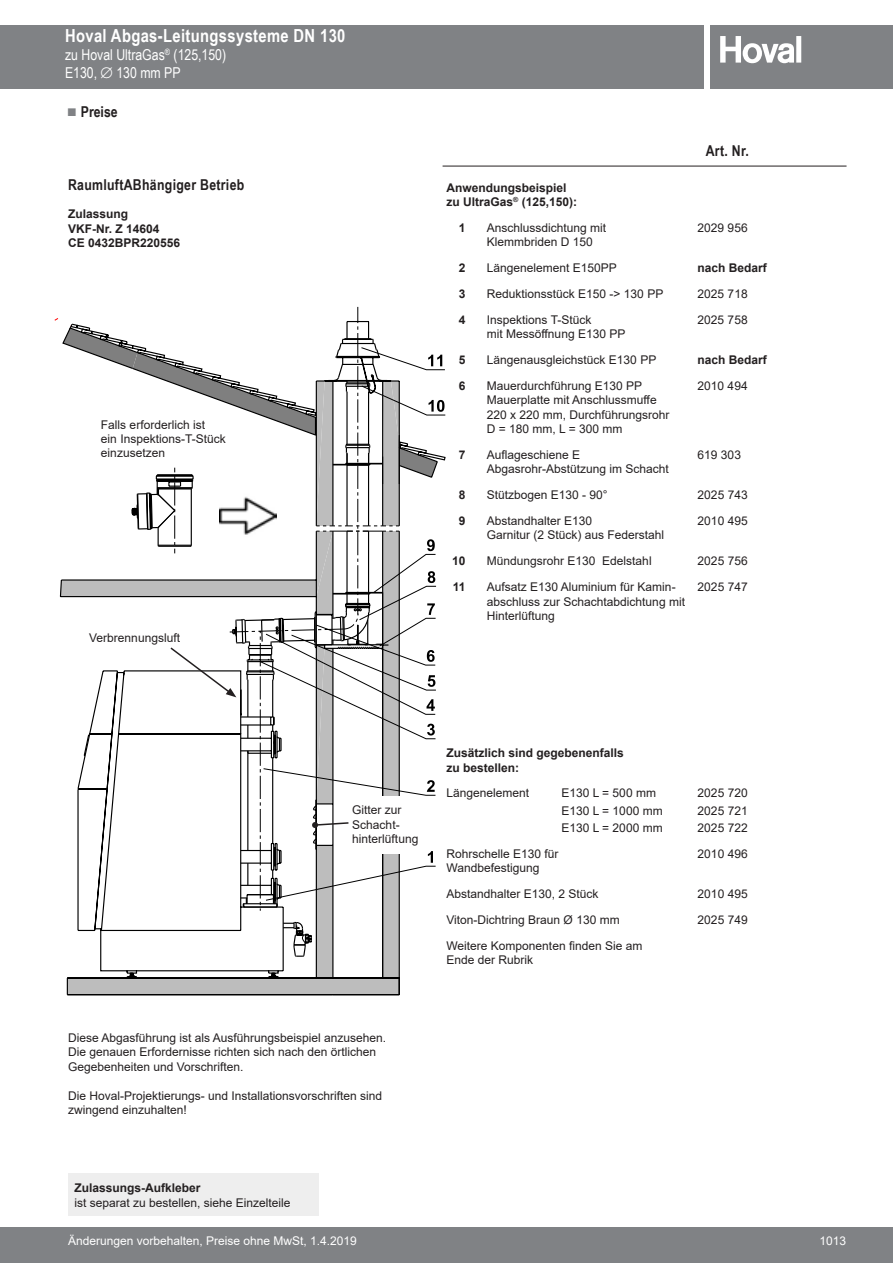
<style>
.page{position:relative;width:893px;height:1263px;background:#fff}
.page>*{position:absolute;margin:0;border:0;box-sizing:border-box;transform-origin:0 0}
.t1{font:700 18px "Arial Narrow";letter-spacing:.02em;color:#fff}
.t2{font:700 15px "Arial Narrow";letter-spacing:.02em;color:#231f20}
.t3{font:15px/18px "Arial Narrow";color:#fff}
.t4{font:12px/14.4px "Arial";color:#231f20}
.t5{font:700 12px/14.4px "Arial";color:#231f20}
.t6{font:12px "Arial";color:#fff}
.s1{font-size:16.5px;color:#808285}
</style>
<div class="page">
<div style="left:710px;top:26px;width:183px;height:63px;background:#808285"></div>
<svg style="left:720px;top:36px;width:81px;height:27px"></svg>
<div style="left:0;top:26px;width:703px;height:63px;background:#808285"></div>
<div style="left:0;top:1228px;width:893px;height:35px;background:#808285"></div>
<hr style="left:443px;top:166px;width:403px;height:1px;background:#231f20">
<div style="left:68px;top:1174px;width:251px;height:42px;background:#eee"></div>
<svg style="left:55px;top:310px;width:391px;height:685px"></svg>
<h1 class="t1" style="left:65px;top:22px;width:282px">Hoval Abgas-Leitungssysteme DN 130</h1>
<p class="t3" style="left:65px;top:45px;width:163px">zu Hoval UltraGas<sup>®</sup> (125,150)<br>E130, ∅ 130 mm PP</p>
<p class="t2" style="left:68px;top:101px;width:51px"><span class="s1">■</span> Preise</p>
<p class="t2" style="left:68px;top:173px;width:178px">RaumluftABhängiger Betrieb</p>
<p class="t5" style="left:68px;top:207px;width:114px">Zulassung<br>VKF-Nr. Z 14604<br>CE 0432BPR220556</p>
<p class="t4" style="left:101px;top:417px;width:126px">Falls erforderlich ist<br>ein Inspektions-T-Stück einzusetzen</p>
<p class="t4" style="left:89px;top:630px;width:92px">Verbrennungsluft</p>
<p class="t5" style="left:446px;top:180px;width:132px">Anwendungsbeispiel zu UltraGas<sup>®</sup> (125,150):</p>
<p class="t5" style="left:459px;top:221px;width:8px">1</p>
<p class="t4" style="left:487px;top:220px;width:121px">Anschlussdichtung mit<br>Klemmbriden D 150</p>
<p class="t5" style="left:459px;top:261px;width:8px">2</p>
<p class="t4" style="left:487px;top:261px;width:132px">Längenelement E150PP</p>
<p class="t5" style="left:459px;top:287px;width:8px">3</p>
<p class="t4" style="left:487px;top:286px;width:178px">Reduktionsstück E150 -&gt; 130 PP</p>
<p class="t5" style="left:459px;top:312px;width:8px">4</p>
<p class="t4" style="left:487px;top:312px;width:140px">Inspektions T-Stück<br>mit Messöffnung E130 PP</p>
<p class="t5" style="left:459px;top:353px;width:8px">5</p>
<p class="t4" style="left:487px;top:353px;width:171px">Längenausgleichstück E130 PP</p>
<p class="t5" style="left:459px;top:379px;width:8px">6</p>
<p class="t4" style="left:487px;top:378px;width:184px">Mauerdurchführung E130 PP<br>Mauerplatte mit Anschlussmuffe<br>220 x 220 mm, Durchführungsrohr<br>D = 180 mm, L = 300 mm</p>
<p class="t5" style="left:459px;top:448px;width:8px">7</p>
<p class="t4" style="left:487px;top:447px;width:184px">Auflageschiene E<br>Abgasrohr-Abstützung im Schacht</p>
<p class="t5" style="left:459px;top:488px;width:8px">8</p>
<p class="t4" style="left:487px;top:488px;width:122px">Stützbogen E130 - 90°</p>
<p class="t5" style="left:459px;top:514px;width:8px">9</p>
<p class="t4" style="left:487px;top:514px;width:179px">Abstandhalter E130<br>Garnitur (2 Stück) aus Federstahl</p>
<p class="t5" style="left:452px;top:554px;width:15px">10</p>
<p class="t4" style="left:487px;top:554px;width:166px">Mündungsrohr E130 Edelstahl</p>
<p class="t5" style="left:453px;top:580px;width:14px">11</p>
<p class="t4" style="left:487px;top:580px;width:200px">Aufsatz E130 Aluminium für Kamin&shy;abschluss zur Schachtabdichtung mit<br>Hinterlüftung</p>
<p class="t2" style="left:706px;top:139px;width:45px">Art. Nr.</p>
<p class="t4" style="left:698px;top:220px;width:52px">2029 956</p>
<p class="t5" style="left:698px;top:261px;width:71px">nach Bedarf</p>
<p class="t4" style="left:698px;top:281px;width:52px;line-height:25.8px">2025 718<br>2025 758</p>
<p class="t5" style="left:698px;top:353px;width:71px">nach Bedarf</p>
<p class="t4" style="left:698px;top:378px;width:52px">2010 494</p>
<p class="t4" style="left:698px;top:447px;width:45px">619 303</p>
<p class="t4" style="left:698px;top:482px;width:52px;line-height:25.8px">2025 743<br>2010 495</p>
<p class="t4" style="left:698px;top:548px;width:52px;line-height:25.8px">2025 756<br>2025 747</p>
<p class="t4" style="left:352px;top:803px;width:68px">Gitter zur<br>Schacht&shy;hinterlüftung</p>
<p class="t4" style="left:68px;top:1030px;width:320px">Diese Abgasführung ist als Ausführungsbeispiel anzusehen.<br>Die genauen Erfordernisse richten sich nach den örtlichen<br>Gegebenheiten und Vorschriften.</p>
<p class="t4" style="left:68px;top:1088px;width:316px">Die Hoval-Projektierungs- und Installationsvorschriften sind zwingend einzuhalten!</p>
<p class="t5" style="left:74px;top:1181px;width:128px">Zulassungs-Aufkleber</p>
<p class="t4" style="left:74px;top:1195px;width:218px">ist separat zu bestellen, siehe Einzelteile</p>
<p class="t5" style="left:446px;top:746px;width:179px">Zusätzlich sind gegebenenfalls zu bestellen:</p>
<p class="t4" style="left:446px;top:786px;width:84px">Längenelement</p>
<p class="t4" style="left:561px;top:784px;width:103px;line-height:17.2px">E130 L = 500 mm<br>E130 L = 1000 mm<br>E130 L = 2000 mm</p>
<p class="t4" style="left:446px;top:846px;width:114px">Rohrschelle E130 für<br>Wandbefestigung</p>
<p class="t4" style="left:446px;top:881px;width:197px;line-height:25.8px">Abstandhalter E130, 2 Stück<br>Viton-Dichtring Braun Ø 130 mm<br>Weitere Komponenten finden Sie am</p>
<p class="t4" style="left:446px;top:953px;width:88px">Ende der Rubrik</p>
<p class="t4" style="left:698px;top:784px;width:52px;line-height:17.2px;text-align:justify">2025 720<br>2025 721<br>2025 722</p>
<p class="t4" style="left:698px;top:846px;width:52px">2010 496</p>
<p class="t4" style="left:698px;top:881px;width:52px;line-height:25.8px">2010 495<br>2025 749</p>
<p class="t6" style="left:68px;top:1232px;width:290px">Änderungen vorbehalten, Preise ohne MwSt, 1.4.2019</p>
<p class="t6" style="left:819px;top:1232px;width:28px">1013</p>
</div>
